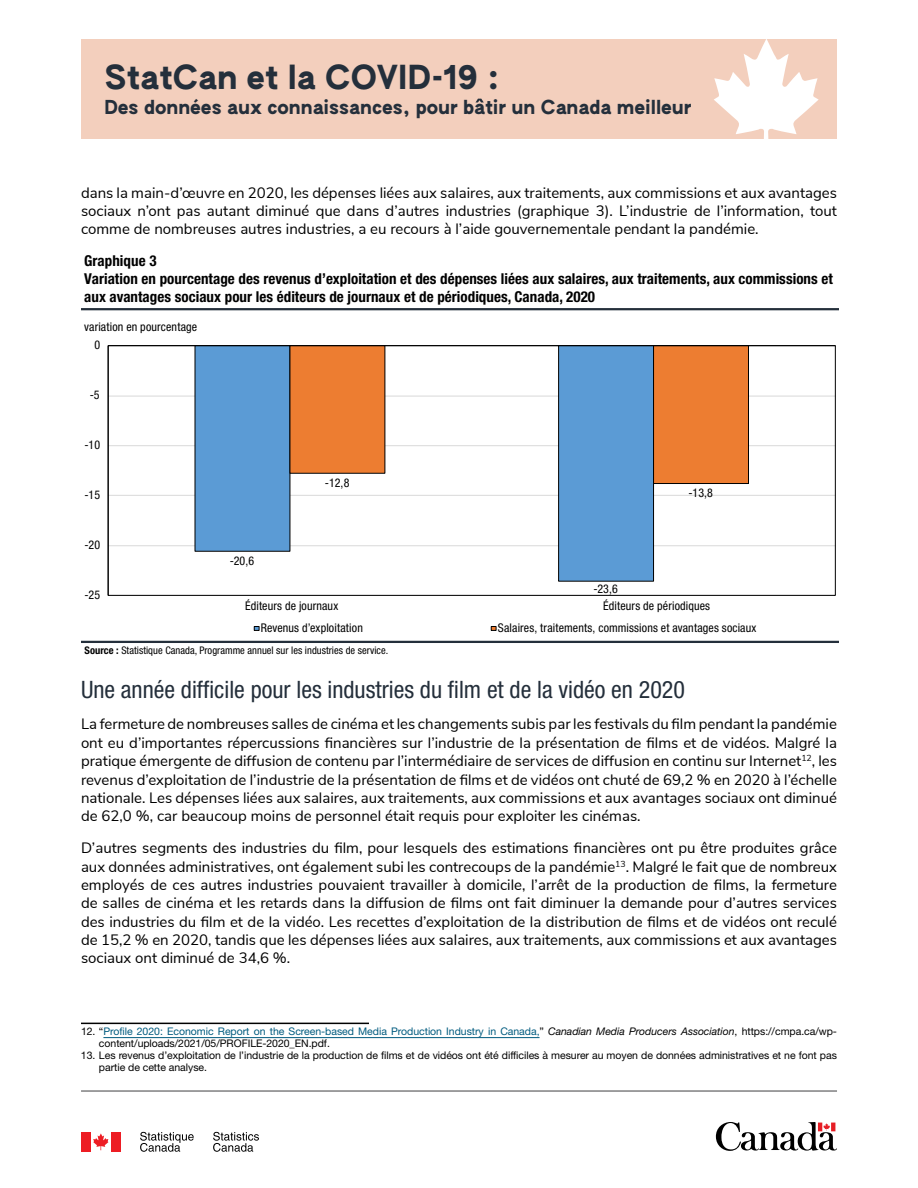
<style>
.page{position:relative;width:918px;height:1188px;background:#fff}
.page>*{position:absolute;margin:0;border:0;box-sizing:border-box;transform-origin:0 0}
.t1{font:32.25px "AUTHENTIC Sans 150";letter-spacing:-.005em;color:#242f3b}
.t2{font:condensed 24px "Helvetica Neue LT Std";color:#242f3b}
.t3{font:18.75px "AUTHENTIC Sans 150";letter-spacing:-.005em;color:#242f3b}
.t4{font:15px/18.3px "Nunito Sans";color:#000;text-align:justify}
.t5{font:700 condensed 15px/18px "Helvetica Neue LT Std";letter-spacing:.005em;color:#000}
.t6{font:condensed 12px "Helvetica Neue LT Std";letter-spacing:.01em;color:#000}
.t7{font:10.5px/12px "Helvetica Neue LT Std";letter-spacing:-.005em;color:#015b7f}
.t8{font:10.5px/12px "Helvetica Neue LT Std";letter-spacing:-.005em;color:#000}
.t9{font:condensed 10.5px "Helvetica Neue LT Std";letter-spacing:.005em;color:#000}
.s1{font-weight:700}
.s2{color:#000}
.s3{font-style:italic;color:#000}
</style>
<div class="page">
<hr style="left:81px;top:1091px;width:756px;height:1px;background:#404042">
<hr style="left:81px;top:641px;width:757px;height:2px;background:#242f3b">
<hr style="left:81px;top:308px;width:757px;height:2px;background:#242f3b">
<hr style="left:108px;top:545px;width:727px;height:1px;background:#d9d9d9">
<hr style="left:108px;top:495px;width:727px;height:1px;background:#d9d9d9">
<hr style="left:108px;top:445px;width:727px;height:1px;background:#d9d9d9">
<hr style="left:108px;top:396px;width:727px;height:1px;background:#d9d9d9">
<div style="left:195px;top:346px;width:95px;height:205px;background:#5b9bd5"></div>
<div style="left:195px;top:345px;width:95px;height:207px;border:1px solid #000"></div>
<div style="left:559px;top:346px;width:95px;height:235px;background:#5b9bd5"></div>
<div style="left:558px;top:345px;width:96px;height:237px;border:1px solid #000"></div>
<div style="left:290px;top:346px;width:95px;height:127px;background:#ed7d31"></div>
<div style="left:654px;top:346px;width:95px;height:138px;background:#ed7d31"></div>
<div style="left:653px;top:345px;width:96px;height:139px;border:1px solid #000"></div>
<hr style="left:108px;top:346px;width:1px;height:249px;background:#000">
<hr style="left:108px;top:345px;width:727px;height:1px;background:#000">
<svg style="left:254px;top:626px;width:5px;height:5px"></svg>
<svg style="left:491px;top:626px;width:5px;height:5px"></svg>
<hr style="left:81px;top:1023px;width:288px;height:1px;background:#000">
<hr style="left:103px;top:1037px;width:437px;height:1px;background:#015b7f">
<svg style="left:93px;top:1133px;width:16px;height:17px"></svg>
<div style="left:81px;top:1132px;width:10px;height:20px;background:#ed1d24"></div>
<div style="left:111px;top:1132px;width:10px;height:20px;background:#ed1d24"></div>
<svg style="left:140px;top:1132px;width:54px;height:20px"></svg>
<svg style="left:213px;top:1132px;width:46px;height:20px"></svg>
<div style="left:81px;top:39px;width:756px;height:100px;background:#f3cfbd"></div>
<svg style="left:714px;top:39px;width:105px;height:100px"></svg>
<svg style="left:716px;top:1122px;width:121px;height:29px"></svg>
<svg style="left:476px;top:99px;width:8px;height:3px"></svg>
<h1 class="t1" style="left:104px;top:56px;width:397px">StatCan et la COVID-19 :</h1>
<p class="t3" style="left:104px;top:95px;width:588px">Des données aux connaissances, pour batir un Canada meilleur</p>
<p class="t4" style="left:81px;top:182px;width:758px">dans la main-d’œuvre en 2020, les dépenses liées aux salaires, aux traitements, aux commissions et aux avantages sociaux n’ont pas autant diminué que dans d’autres industries (graphique 3). L’industrie de l’information, tout comme de nombreuses autres industries, a eu recours à l’aide gouvernementale pendant la pandémie.</p>
<p class="t5" style="left:84px;top:251px;width:750px">Graphique 3<br>Variation en pourcentage des revenus d’exploitation et des dépenses liées aux salaires, aux traitements, aux commissions et aux avantages sociaux pour les éditeurs de journaux et de périodiques, Canada, 2020</p>
<p class="t6" style="left:84px;top:320px;width:115px">variation en pourcentage</p>
<p class="t6" style="left:94px;top:338px;width:7px">0</p>
<p class="t6" style="left:90px;top:388px;width:11px">-5</p>
<p class="t6" style="left:85px;top:438px;width:17px">-10</p>
<p class="t6" style="left:85px;top:488px;width:17px">-15</p>
<p class="t6" style="left:85px;top:538px;width:17px">-20</p>
<p class="t6" style="left:85px;top:587px;width:17px">-25</p>
<p class="t6" style="left:230px;top:554px;width:26px">-20,6</p>
<p class="t6" style="left:325px;top:476px;width:26px">-12,8</p>
<p class="t6" style="left:593px;top:582px;width:26px">-23,6</p>
<p class="t6" style="left:689px;top:486px;width:26px">-13,8</p>
<p class="t6" style="left:245px;top:599px;width:95px">Éditeurs de journaux</p>
<p class="t6" style="left:603px;top:599px;width:108px">Éditeurs de périodiques</p>
<p class="t6" style="left:261px;top:620px;width:104px">Revenus d’exploitation</p>
<p class="t6" style="left:498px;top:620px;width:260px">Salaires, traitements, commissions et avantages sociaux</p>
<p class="t9" style="left:85px;top:644px;width:305px"><span class="s1">Source :</span> Statistique Canada, Programme annuel sur les industries de service.</p>
<h2 class="t2" style="left:81px;top:675px;width:605px">Une année difficile pour les industries du film et de la vidéo en 2020</h2>
<p class="t4" style="left:81px;top:714px;width:758px">La fermeture de nombreuses salles de cinéma et les changements subis par les festivals du film pendant la pandémie ont eu d’importantes répercussions financières sur l’industrie de la présentation de films et de vidéos. Malgré la pratique émergente de diffusion de contenu par l’intermédiaire de services de diffusion en continu sur Internet<sup>12</sup>, les revenus d’exploitation de l’industrie de la présentation de films et de vidéos ont chuté de 69,2 % en 2020 à l’échelle nationale. Les dépenses liées aux salaires, aux traitements, aux commissions et aux avantages sociaux ont diminué de 62,0 %, car beaucoup moins de personnel était requis pour exploiter les cinémas.</p>
<p class="t4" style="left:81px;top:838px;width:758px">D’autres segments des industries du film, pour lesquels des estimations financières ont pu être produites grâce aux données administratives, ont également subi les contrecoups de la pandémie<sup>13</sup>. Malgré le fait que de nombreux employés de ces autres industries pouvaient travailler à domicile, l’arrêt de la production de films, la fermeture de salles de cinéma et les retards dans la diffusion de films ont fait diminuer la demande pour d’autres services des industries du film et de la vidéo. Les recettes d’exploitation de la distribution de films et de vidéos ont reculé de 15,2 % en 2020, tandis que les dépenses liées aux salaires, aux traitements, aux commissions et aux avantages sociaux ont diminué de 34,6 %.</p>
<p class="t7" style="left:99px;top:1025px;width:740px;text-indent:-18px"><span class="s2">12. “</span>Profile 2020: Economic Report on the Screen-based Media Production Industry in Canada,<span class="s2">”</span> <span class="s3">Canadian Media Producers Association</span><span class="s2">, https://cmpa.ca/wp&shy;content/uploads/2021/05/PROFILE-2020_EN.pdf.</span></p>
<p class="t8" style="left:99px;top:1049px;width:739px;text-indent:-18px">13. Les revenus d’exploitation de l’industrie de la production de films et de vidéos ont été difficiles à mesurer au moyen de données administratives et ne font pas partie de cette analyse.</p>
</div>
